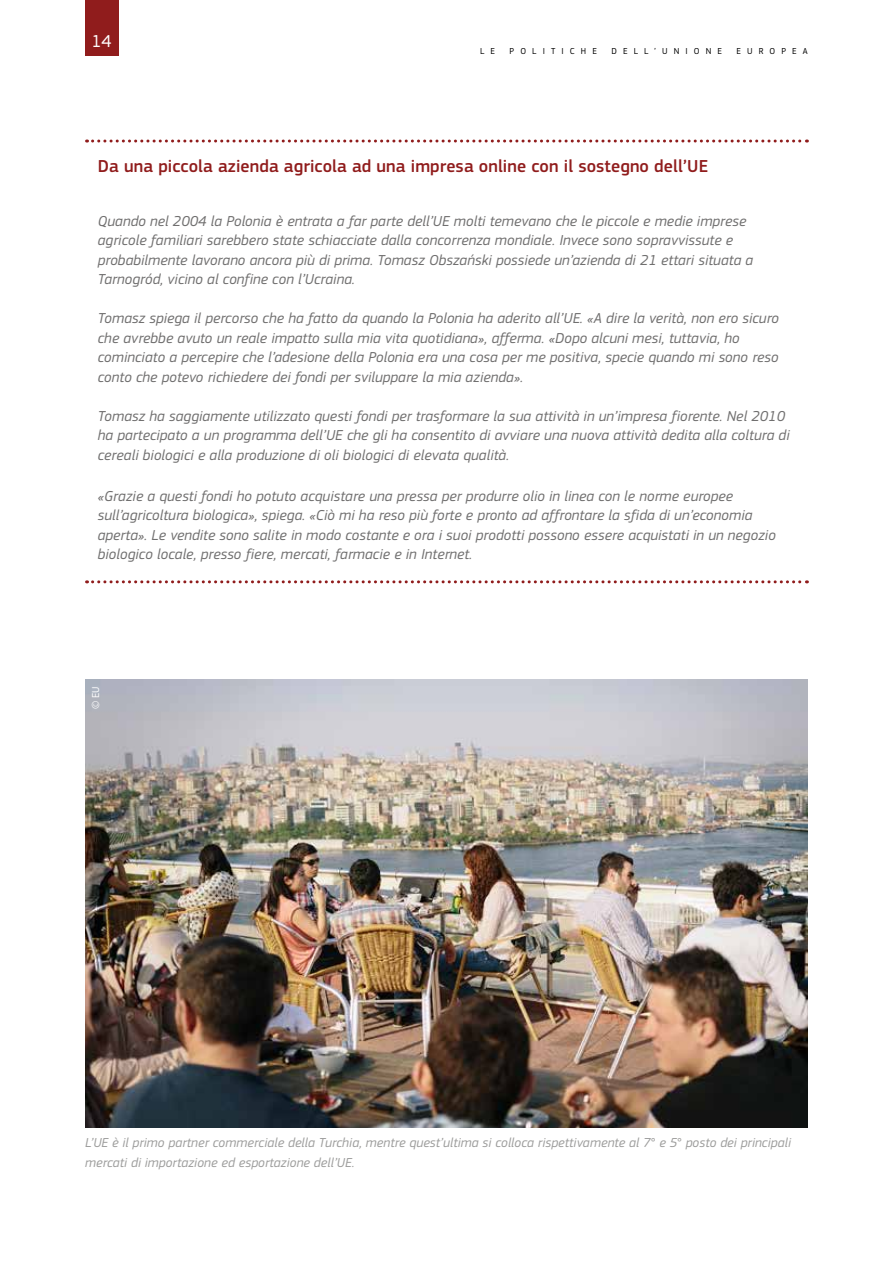
<style>
.page{position:relative;width:893px;height:1263px;background:#fff}
.page>*{position:absolute;margin:0;border:0;box-sizing:border-box;transform-origin:0 0}
.Box_Title{font:500 18px "EC Square Sans Pro";letter-spacing:.005em;color:#901c1c}
.t1{font:18px "EC Square Sans Pro";color:#fff}
.Box{font:italic 15px/19.5px "EC Square Sans Pro";letter-spacing:.005em;color:#706f6f}
.Box_fin{font:italic 15px/19.5px "EC Square Sans Pro";letter-spacing:.005em;color:#706f6f}
.legende_L{font:italic 13.5px/19.5px "EC Square Sans Pro";letter-spacing:.005em;color:#9d9d9c}
.copyright_copy{font:10.5px "EC Square Sans Pro";color:#fff}
.t2{font:9px "EC Square Sans Pro";letter-spacing:.68em;color:#000}
</style>
<div class="page">
<div style="left:85px;top:0;width:33px;height:55px;background:#901c1c"></div>
<svg style="left:87px;top:140px;width:720px;height:3px"></svg>
<svg style="left:87px;top:580px;width:720px;height:3px"></svg>
<img style="left:85px;top:680px;width:723px;height:447px">
<p class="t1" style="left:92px;top:30px;width:22px">14</p>
<p class="t2" style="left:480px;top:45px;width:17px">L E</p>
<p class="t2" style="left:510px;top:45px;width:89px">POLITICHE</p>
<p class="t2" style="left:611px;top:45px;width:112px">DELL’UNIONE</p>
<p class="t2" style="left:736px;top:45px;width:73px">EUROPEA</p>
<p class="Box_Title" style="left:98px;top:156px;width:612px">Da una piccola azienda agricola ad una impresa online con il sostegno dell’UE</p>
<p class="Box" style="left:98px;top:211px;width:657px">Quando nel 2004 la Polonia è entrata a far parte dell’UE molti temevano che le piccole e medie imprese agricole familiari sarebbero state schiacciate dalla concorrenza mondiale. Invece sono sopravvissute e probabilmente lavorano ancora più di prima. Tomasz Obszański possiede un’azienda di 21 ettari situata a Tarnogród, vicino al confine con l’Ucraina.</p>
<p class="Box" style="left:98px;top:309px;width:683px">Tomasz spiega il percorso che ha fatto da quando la Polonia ha aderito all’UE. «A dire la verità, non ero sicuro che avrebbe avuto un reale impatto sulla mia vita quotidiana», afferma. «Dopo alcuni mesi, tuttavia, ho cominciato a percepire che l’adesione della Polonia era una cosa per me positiva, specie quando mi sono reso conto che potevo richiedere dei fondi per sviluppare la mia azienda».</p>
<p class="Box" style="left:98px;top:406px;width:693px">Tomasz ha saggiamente utilizzato questi fondi per trasformare la sua attività in un’impresa fiorente. Nel 2010 ha partecipato a un programma dell’UE che gli ha consentito di avviare una nuova attività dedita alla coltura di cereali biologici e alla produzione di oli biologici di elevata qualità.</p>
<p class="Box_fin" style="left:98px;top:486px;width:680px">«Grazie a questi fondi ho potuto acquistare una pressa per produrre olio in linea con le norme europee sull’agricoltura biologica», spiega. «Ciò mi ha reso più forte e pronto ad affrontare la sfida di un’economia aperta». Le vendite sono salite in modo costante e ora i suoi prodotti possono essere acquistati in un negozio biologico locale, presso fiere, mercati, farmacie e in Internet.</p>
<p class="copyright_copy" style="left:90px;top:709px;width:25px;rotate:-90deg">© EU</p>
<p class="legende_L" style="left:85px;top:1133px;width:707px">L’UE è il primo partner commerciale della Turchia, mentre quest’ultima si colloca rispettivamente al 7° e 5° posto dei principali mercati di importazione ed esportazione dell’UE.</p>
</div>
